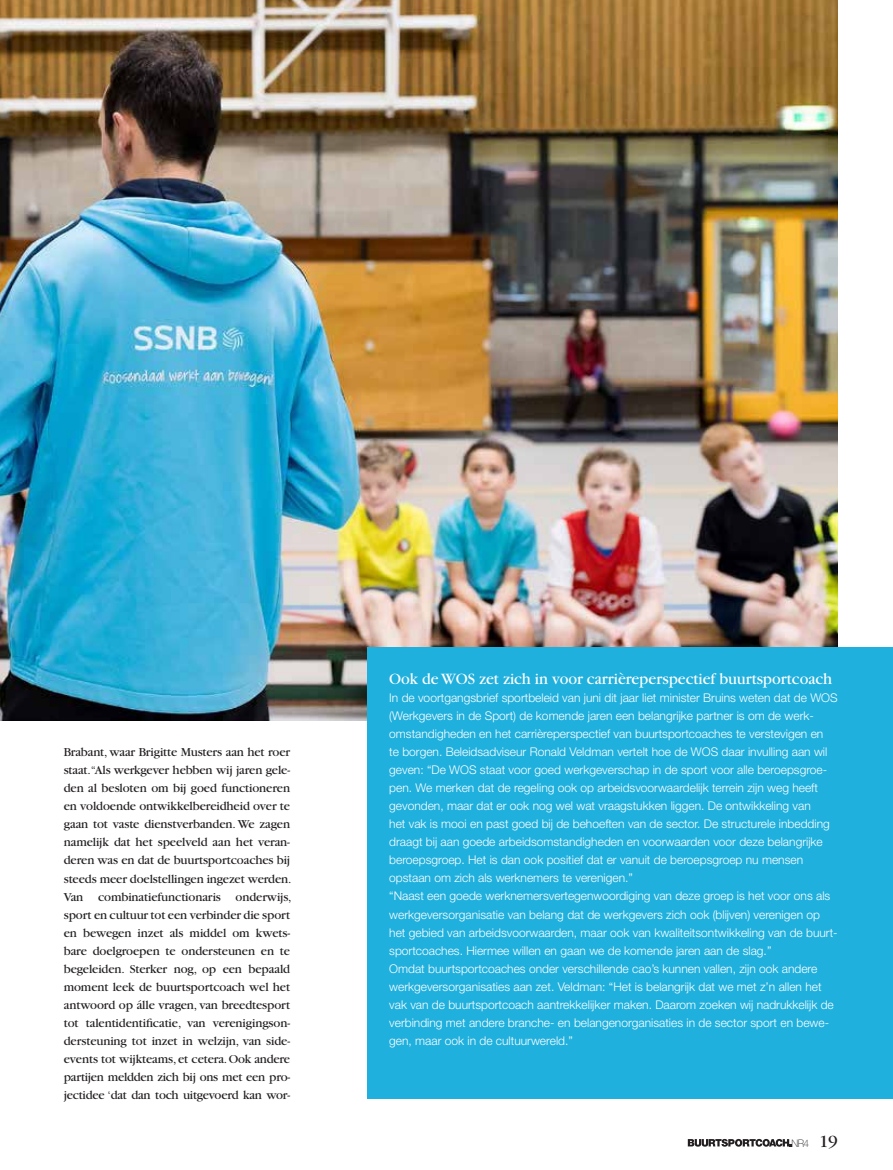
<style>
.page{position:relative;width:893px;height:1170px;background:#fff}
.page>*{position:absolute;margin:0;border:0;box-sizing:border-box;transform-origin:0 0}
.t1{font:18px "Garamond";color:#231f20}
.t2{font:16.5px "Garamond";letter-spacing:-.005em;color:#fff}
.t3{font:12.75px/18px "Garamond";letter-spacing:-.01em;color:#231f20}
.t4{font:300 12px/18px "Helvetica Neue LT Std";color:#fff}
.t5{font:100 10.35px "Helvetica Neue LT Std";color:#231f20}
</style>
<div class="page">
<svg style="left:688px;top:1138px;width:104px;height:8px"></svg>
<img style="left:0;top:0;width:838px;height:720px">
<div style="left:368px;top:646px;width:525px;height:452px;background:#1fb0de"></div>
<p class="t3" style="left:64px;top:743px;width:229px">Brabant, waar Brigitte Musters aan het roer staat.“Als werkgever hebben wij jaren gele&shy;den al besloten om bij goed functioneren en voldoende ontwikkelbereidheid over te gaan tot vaste dienstverbanden. We zagen namelijk dat het speelveld aan het veran&shy;deren was en dat de buurtsportcoaches bij steeds meer doelstellingen ingezet werden.<br>Van combinatiefunctionaris onderwijs, sport en cultuur tot een verbinder die sport en bewegen inzet als middel om kwets&shy;bare doelgroepen te ondersteunen en te begeleiden. Sterker nog, op een bepaald moment leek de buurtsportcoach wel het antwoord op álle vragen, van breedtesport tot talentidentificatie, van verenigingson&shy;dersteuning tot inzet in welzijn, van side&shy;events tot wijkteams, et cetera. Ook andere partijen meldden zich bij ons met een pro&shy;jectidee ‘dat dan toch uitgevoerd kan wor-</p>
<h2 class="t2" style="left:389px;top:670px;width:444px">Ook de WOS zet zich in voor carrièreperspectief buurtsportcoach</h2>
<p class="t4" style="left:389px;top:688px;width:450px">In de voortgangsbrief sportbeleid van juni dit jaar liet minister Bruins weten dat de WOS (Werkgevers in de Sport) de komende jaren een belangrijke partner is om de werk&shy;omstandigheden en het carrièreperspectief van buurtsportcoaches te verstevigen en<br>te borgen. Beleidsadviseur Ronald Veldman vertelt hoe de WOS daar invulling aan wil geven: “De WOS staat voor goed werkgeverschap in de sport voor alle beroepsgroe&shy;pen. We merken dat de regeling ook op arbeidsvoorwaardelijk terrein zijn weg heeft gevonden, maar dat er ook nog wel wat vraagstukken liggen. De ontwikkeling van<br>het vak is mooi en past goed bij de behoeften van de sector. De structurele inbedding draagt bij aan goede arbeidsomstandigheden en voorwaarden voor deze belangrijke beroepsgroep. Het is dan ook positief dat er vanuit de beroepsgroep nu mensen opstaan om zich als werknemers te verenigen.”<br>“Naast een goede werknemersvertegenwoordiging van deze groep is het voor ons als werkgeversorganisatie van belang dat de werkgevers zich ook (blijven) verenigen op het gebied van arbeidsvoorwaarden, maar ook van kwaliteitsontwikkeling van de buurt&shy;sportcoaches. Hiermee willen en gaan we de komende jaren aan de slag.”<br>Omdat buurtsportcoaches onder verschillende cao’s kunnen vallen, zijn ook andere werkgeversorganisaties aan zet. Veldman: “Het is belangrijk dat we met z’n allen het vak van de buurtsportcoach aantrekkelijker maken. Daarom zoeken wij nadrukkelijk de verbinding met andere branche- en belangenorganisaties in de sector sport en bewe&shy;gen, maar ook in de cultuurwereld.”</p>
<p class="t5" style="left:792px;top:1136px;width:19px">NR4</p>
<h1 class="t1" style="left:819px;top:1131px;width:20px">19</h1>
</div>
